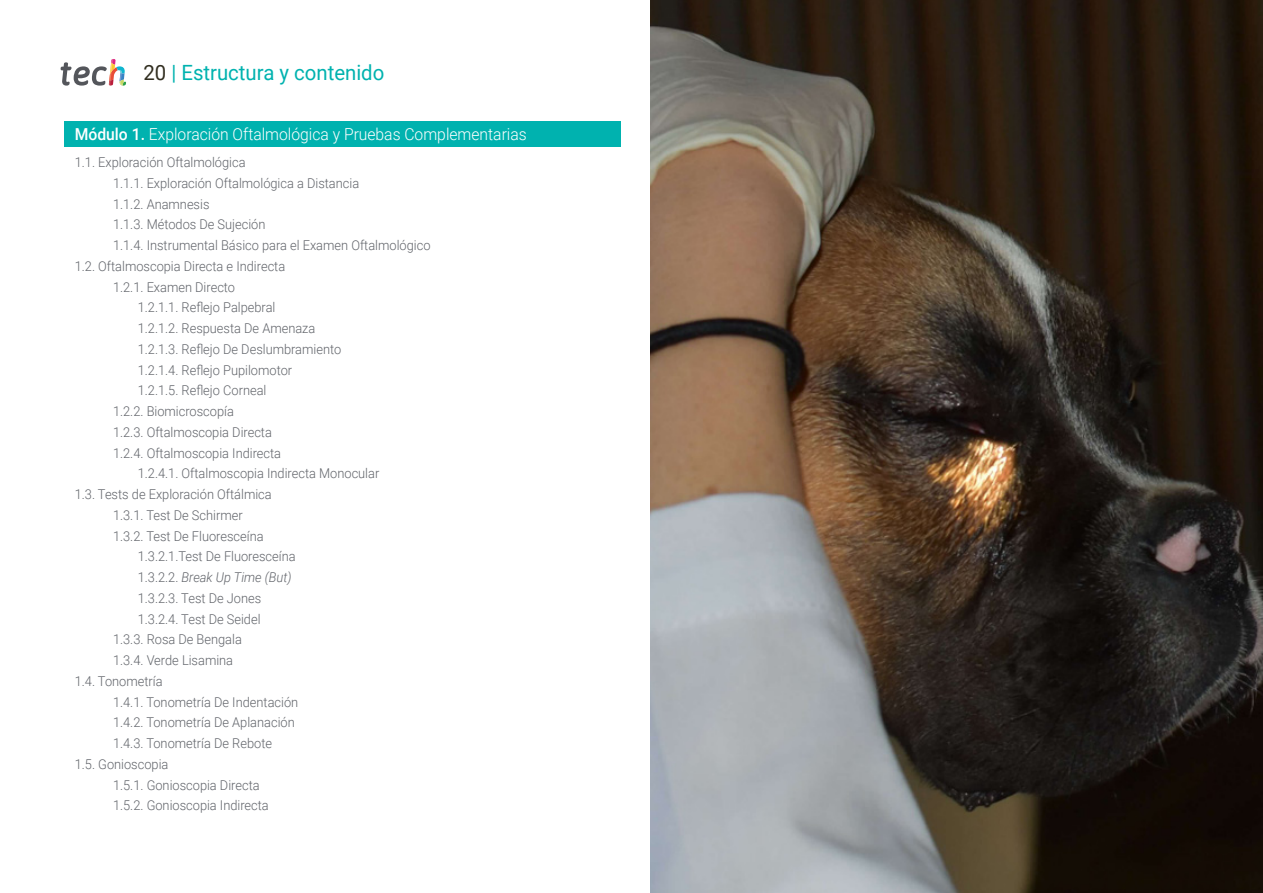
<style>
.page{position:relative;width:1263px;height:893px;background:#fff}
.page>*{position:absolute;margin:0;border:0;box-sizing:border-box;transform-origin:0 0}
.t1{font:21px "Roboto";color:#00b2af}
.t2{font:300 16.5px "Roboto";color:#fff;scale:.95 1}
.t3{font:300 13.5px "Roboto";color:#61646a;scale:.95 1}
.t4{font:italic 300 13.5px "Roboto";color:#61646a;scale:.95 1}
.s1{color:#312e20}
.s2{font-weight:500}
.s3{font-style:normal}
</style>
<div class="page">
<div style="left:64px;top:121px;width:557px;height:25px;background:#00b2af"></div>
<svg style="left:61px;top:59px;width:65px;height:27px"></svg>
<img style="left:651px;top:0;width:612px;height:893px">
<h1 class="t1" style="left:144px;top:57px;width:242px"><span class="s1">20</span> | Estructura y contenido</h1>
<p class="t2" style="left:75px;top:123px;width:477px"><span class="s2">Módulo 1.</span> Exploración Oftalmológica y Pruebas Complementarias</p>
<p class="t3" style="left:75px;top:153px;width:181px">1.1. Exploración Oftalmológica</p>
<p class="t3" style="left:113px;top:174px;width:261px">1.1.1. Exploración Oftalmológica a Distancia</p>
<p class="t3" style="left:113px;top:194px;width:103px">1.1.2. Anamnesis</p>
<p class="t3" style="left:113px;top:215px;width:162px">1.1.3. Métodos De Sujeción</p>
<p class="t3" style="left:113px;top:236px;width:336px">1.1.4. Instrumental Básico para el Examen Oftalmológico</p>
<p class="t3" style="left:75px;top:257px;width:223px">1.2. Oftalmoscopia Directa e Indirecta</p>
<p class="t3" style="left:113px;top:277px;width:130px">1.2.1. Examen Directo</p>
<p class="t3" style="left:138px;top:298px;width:146px">1.2.1.1. Reflejo Palpebral</p>
<p class="t3" style="left:138px;top:319px;width:188px">1.2.1.2. Respuesta De Amenaza</p>
<p class="t3" style="left:138px;top:340px;width:216px">1.2.1.3. Reflejo De Deslumbramiento</p>
<p class="t3" style="left:138px;top:360px;width:164px">1.2.1.4. Reflejo Pupilomotor</p>
<p class="t3" style="left:138px;top:381px;width:137px">1.2.1.5. Reflejo Corneal</p>
<p class="t3" style="left:113px;top:402px;width:129px">1.2.2. Biomicroscopía</p>
<p class="t3" style="left:113px;top:423px;width:169px">1.2.3. Oftalmoscopia Directa</p>
<p class="t3" style="left:113px;top:443px;width:178px">1.2.4. Oftalmoscopia Indirecta</p>
<p class="t3" style="left:138px;top:464px;width:256px">1.2.4.1. Oftalmoscopia Indirecta Monocular</p>
<p class="t3" style="left:75px;top:485px;width:209px">1.3. Tests de Exploración Oftálmica</p>
<p class="t3" style="left:113px;top:506px;width:138px">1.3.1. Test De Schirmer</p>
<p class="t3" style="left:113px;top:526px;width:160px">1.3.2. Test De Fluoresceína</p>
<p class="t3" style="left:138px;top:547px;width:168px">1.3.2.1.Test De Fluoresceína</p>
<p class="t4" style="left:138px;top:568px;width:163px"><span class="s3">1.3.2.2.</span> Break Up Time (But)</p>
<p class="t3" style="left:138px;top:589px;width:131px">1.3.2.3. Test De Jones</p>
<p class="t3" style="left:138px;top:609px;width:131px">1.3.2.4. Test De Seidel</p>
<p class="t3" style="left:113px;top:630px;width:137px">1.3.3. Rosa De Bengala</p>
<p class="t3" style="left:113px;top:651px;width:128px">1.3.4. Verde Lisamina</p>
<p class="t3" style="left:75px;top:672px;width:94px">1.4. Tonometría</p>
<p class="t3" style="left:113px;top:692px;width:196px">1.4.1. Tonometría De Indentación</p>
<p class="t3" style="left:113px;top:713px;width:193px">1.4.2. Tonometría De Aplanación</p>
<p class="t3" style="left:113px;top:734px;width:169px">1.4.3. Tonometría De Rebote</p>
<p class="t3" style="left:75px;top:755px;width:100px">1.5. Gonioscopia</p>
<p class="t3" style="left:113px;top:775px;width:156px">1.5.1. Gonioscopia Directa</p>
<p class="t3" style="left:113px;top:796px;width:165px">1.5.2. Gonioscopia Indirecta</p>
</div>
